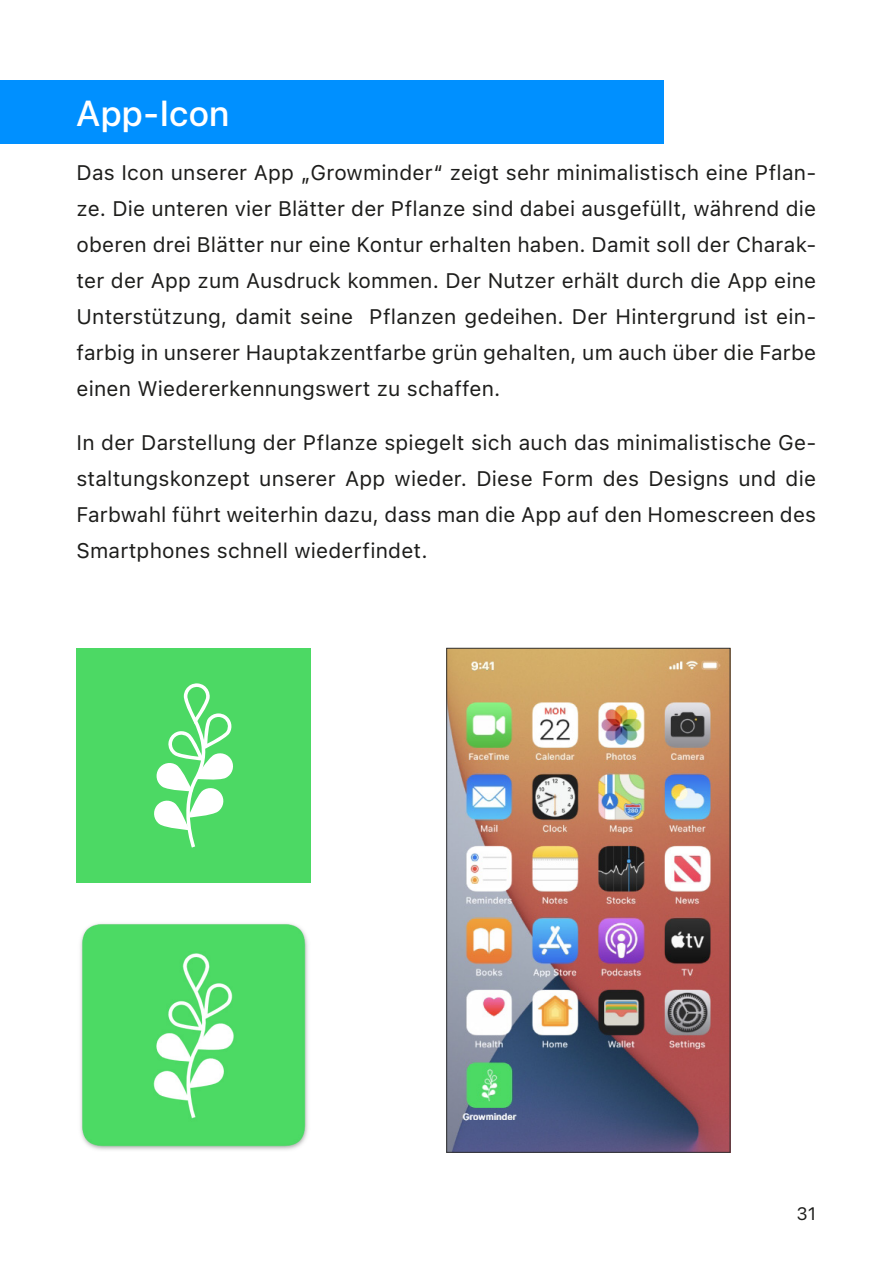
<style>
.page{position:relative;width:893px;height:1263px;background:#fff}
.page>*{position:absolute;margin:0;border:0;box-sizing:border-box;transform-origin:0 0}
.Überschrift_Absatz{font:500 36px "SF Pro Display";letter-spacing:.025em;color:#fff}
.Text{font:21px/36px "SF Pro Text";letter-spacing:.01em;color:#1d1d1b;text-align:justify}
.t1{font:18px "SF Pro Text";color:#1d1d1b}
</style>
<div class="page">
<div style="left:0;top:80px;width:663px;height:64px;background:#0090ff"></div>
<div style="left:77px;top:648px;width:234px;height:234px;background:#4cd964"></div>
<svg style="left:154px;top:683px;width:79px;height:165px"></svg>
<img style="left:80px;top:923px;width:228px;height:227px">
<img style="left:448px;top:650px;width:280px;height:500px">
<div style="left:446px;top:648px;width:284px;height:504px;border:1px solid #333"></div>
<p class="Überschrift_Absatz" style="left:77px;top:93px;width:154px">App-Icon</p>
<p class="Text" style="left:77px;top:155px;width:741px">Das Icon unserer App „Growminder“ zeigt sehr minimalistisch eine Pflan&shy;ze. Die unteren vier Blätter der Pflanze sind dabei ausgefüllt, während die oberen drei Blätter nur eine Kontur erhalten haben. Damit soll der Charak&shy;ter der App zum Ausdruck kommen. Der Nutzer erhält durch die App eine Unterstützung, damit seine Pflanzen gedeihen. Der Hintergrund ist ein&shy;farbig in unserer Hauptakzentfarbe grün gehalten, um auch über die Farbe einen Wiedererkennungswert zu schaffen.</p>
<p class="Text" style="left:77px;top:425px;width:741px">In der Darstellung der Pflanze spiegelt sich auch das minimalistische Ge&shy;staltungskonzept unserer App wieder. Diese Form des Designs und die Farbwahl führt weiterhin dazu, dass man die App auf den Homescreen des Smartphones schnell wiederfindet.</p>
<p class="t1" style="left:796px;top:1203px;width:21px">31</p>
</div>
